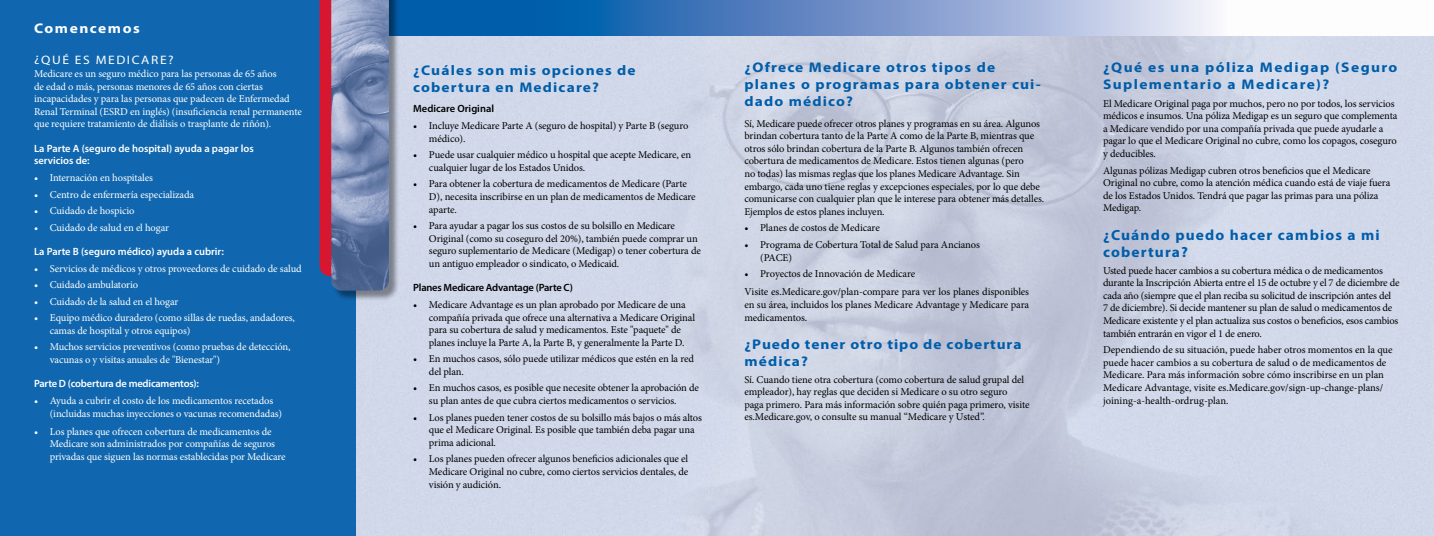
<style>
.page{position:relative;width:1434px;height:536px;background:#fff}
.page>*{position:absolute;margin:0;border:0;box-sizing:border-box;transform-origin:0 0}
.t1{font:700 14.7px/16.8px "Myriad Pro";letter-spacing:.075em;color:#005daa;scale:1.05 1}
.Text{font:700 14px/16.8px "Myriad Pro";letter-spacing:.075em;color:#005daa;scale:1.1 1}
.t2{font:700 14px "Myriad Pro";letter-spacing:.1em;color:#fff;scale:1.1 1}
.t3{font:12.25px "Myriad Pro";letter-spacing:.12em;color:#fff;scale:1.1 1}
.Text-2{font:10.5px/12.6px "Minion Pro";letter-spacing:-.01em;color:#000}
.t4{font:10.5px/12.6px "Minion Pro";letter-spacing:-.01em;color:#fff}
.Text-3{font:600 10.5px/12.6px "Myriad Pro";color:#fff}
.Text-4{font:600 10.5px "Myriad Pro";letter-spacing:-.02em;color:#fff}
.Text-5{font:600 10.5px "Myriad Pro";letter-spacing:-.02em;color:#000}
.Text-6{font:600 10.5px "Myriad Pro";color:#000}
</style>
<div class="page">
<div style="left:0;top:0;width:363px;height:536px;background:#1067af"></div>
<img style="left:356px;top:36px;width:1077px;height:500px">
<svg style="left:400px;top:0;width:815px;height:36px;background:#6290c6"></svg>
<svg style="left:319px;top:0;width:12px;height:276px;background:#cc1b35"></svg>
<div style="left:332px;top:0;width:68px;height:301px;background:#000;opacity:.41"></div>
<img style="left:331px;top:0;width:58px;height:290px">
<p class="t2" style="left:34px;top:19px;width:98px">Comencemos</p>
<p class="t3" style="left:34px;top:53px;width:128px">¿QUÉ ES MEDICARE?</p>
<p class="t4" style="left:34px;top:67px;width:269px">Medicare es un seguro médico para las personas de 65 años<br>de edad o más, personas menores de 65 años con ciertas incapacidades y para las personas que padecen de Enfermedad Renal Terminal (ESRD en inglés) (insuficiencia renal permanente que requiere tratamiento de diálisis o trasplante de riñón).</p>
<p class="Text-3" style="left:34px;top:142px;width:221px">La Parte A (seguro de hospital) ayuda a pagar los servicios de:</p>
<p class="t4" style="left:34px;top:171px;width:120px">• Internación en hospitales</p>
<p class="t4" style="left:34px;top:188px;width:162px">• Centro de enfermería especializada</p>
<p class="t4" style="left:34px;top:204px;width:102px">• Cuidado de hospicio</p>
<p class="t4" style="left:34px;top:221px;width:136px">• Cuidado de salud en el hogar</p>
<p class="Text-3" style="left:34px;top:245px;width:191px">La Parte B (seguro médico) ayuda a cubrir:</p>
<p class="t4" style="left:34px;top:262px;width:269px">• Servicios de médicos y otros proveedores de cuidado de salud</p>
<p class="t4" style="left:34px;top:278px;width:105px">• Cuidado ambulatorio</p>
<p class="t4" style="left:34px;top:295px;width:146px">• Cuidado de la salud en el hogar</p>
<p class="t4" style="left:50px;top:311px;width:247px;text-indent:-16px">• Equipo médico duradero (como sillas de ruedas, andadores, camas de hospital y otros equipos)</p>
<p class="t4" style="left:50px;top:341px;width:242px;text-indent:-16px">• Muchos servicios preventivos (como pruebas de detección, vacunas o y visitas anuales de "Bienestar")</p>
<p class="Text-4" style="left:34px;top:377px;width:166px">Parte D (cobertura de medicamentos):</p>
<p class="t4" style="left:50px;top:394px;width:234px;text-indent:-16px">• Ayuda a cubrir el costo de los medicamentos recetados (incluidas muchas inyecciones o vacunas recomendadas)</p>
<p class="t4" style="left:50px;top:425px;width:237px;text-indent:-16px">• Los planes que ofrecen cobertura de medicamentos de<br>Medicare son administrados por compañías de seguros privadas que siguen las normas establecidas por Medicare</p>
<p class="Text" style="left:413px;top:61px;width:204px">¿Cuáles son mis opciones de cobertura en Medicare?</p>
<p class="Text-6" style="left:413px;top:102px;width:82px">Medicare Original</p>
<p class="Text-2" style="left:429px;top:119px;width:261px;text-indent:-16px">• Incluye Medicare Parte A (seguro de hospital) y Parte B (seguro médico).</p>
<p class="Text-2" style="left:429px;top:148px;width:264px;text-indent:-16px">• Puede usar cualquier médico u hospital que acepte Medicare, en cualquier lugar de los Estados Unidos.</p>
<p class="Text-2" style="left:429px;top:178px;width:268px;text-indent:-16px">• Para obtener la cobertura de medicamentos de Medicare (Parte<br>D), necesita inscribirse en un plan de medicamentos de Medicare aparte.</p>
<p class="Text-2" style="left:429px;top:219px;width:273px;text-indent:-16px">• Para ayudar a pagar los sus costos de su bolsillo en Medicare Original (como su coseguro del 20%), también puede comprar un seguro suplementario de Medicare (Medigap) o tener cobertura de un antiguo empleador o sindicato, o Medicaid.</p>
<p class="Text-5" style="left:413px;top:281px;width:161px">Planes Medicare Advantage (Parte C)</p>
<p class="Text-2" style="left:429px;top:298px;width:267px;text-indent:-16px">• Medicare Advantage es un plan aprobado por Medicare de una compañía privada que ofrece una alternativa a Medicare Original para su cobertura de salud y medicamentos. Este "paquete" de planes incluye la Parte A, la Parte B, y generalmente la Parte D.</p>
<p class="Text-2" style="left:429px;top:352px;width:266px;text-indent:-16px">• En muchos casos, sólo puede utilizar médicos que estén en la red del plan.</p>
<p class="Text-2" style="left:429px;top:381px;width:271px;text-indent:-16px">• En muchos casos, es posible que necesite obtener la aprobación de su plan antes de que cubra ciertos medicamentos o servicios.</p>
<p class="Text-2" style="left:429px;top:411px;width:274px;text-indent:-16px">• Los planes pueden tener costos de su bolsillo más bajos o más altos que el Medicare Original. Es posible que también deba pagar una prima adicional.</p>
<p class="Text-2" style="left:429px;top:452px;width:261px;text-align:justify;text-indent:-16px">• Los planes pueden ofrecer algunos beneficios adicionales que el Medicare Original no cubre, como ciertos servicios dentales, de visión y audición.</p>
<p class="Text" style="left:744px;top:59px;width:271px">¿Ofrece Medicare otros tipos de planes o programas para obtener cui&shy;dado médico?</p>
<p class="Text-2" style="left:744px;top:117px;width:301px">Sí, Medicare puede ofrecer otros planes y programas en su área. Algunos brindan cobertura tanto de la Parte A como de la Parte B, mientras que otros sólo brindan cobertura de la Parte B. Algunos también ofrecen cobertura de medicamentos de Medicare. Estos tienen algunas (pero<br>no todas) las mismas reglas que los planes Medicare Advantage. Sin embargo, cada uno tiene reglas y excepciones especiales, por lo que debe comunicarse con cualquier plan que le interese para obtener más detalles.<br>Ejemplos de estos planes incluyen.</p>
<p class="Text-2" style="left:744px;top:222px;width:137px">• Planes de costos de Medicare</p>
<p class="Text-2" style="left:760px;top:238px;width:221px;text-indent:-16px">• Programa de Cobertura Total de Salud para Ancianos (PACE)</p>
<p class="Text-2" style="left:744px;top:267px;width:172px">• Proyectos de Innovación de Medicare</p>
<p class="Text-2" style="left:744px;top:285px;width:286px;text-align:justify">Visite es.Medicare.gov/plan-compare para ver los planes disponibles en su área, incluidos los planes Medicare Advantage y Medicare para medicamentos.</p>
<p class="Text" style="left:744px;top:335px;width:253px">¿Puedo tener otro tipo de cobertura médica?</p>
<p class="Text-2" style="left:744px;top:373px;width:287px">Sí. Cuando tiene otra cobertura (como cobertura de salud grupal del empleador), hay reglas que deciden si Medicare o su otro seguro<br>paga primero. Para más información sobre quién paga primero, visite es.Medicare.gov, o consulte su manual “Medicare y Usted”.</p>
<p class="Text" style="left:1102px;top:59px;width:269px">¿Qué es una póliza Medigap (Seguro<br>Suplementario a Medicare)?</p>
<p class="Text-2" style="left:1102px;top:97px;width:296px">El Medicare Original paga por muchos, pero no por todos, los servicios médicos e insumos. Una póliza Medigap es un seguro que complementa a Medicare vendido por una compañía privada que puede ayudarle a pagar lo que el Medicare Original no cubre, como los copagos, coseguro y deducibles.</p>
<p class="Text-2" style="left:1102px;top:164px;width:289px">Algunas pólizas Medigap cubren otros beneficios que el Medicare Original no cubre, como la atención médica cuando está de viaje fuera de los Estados Unidos. Tendrá que pagar las primas para una póliza Medigap.</p>
<p class="t1" style="left:1102px;top:226px;width:265px">¿Cuándo puedo hacer cambios a mi cobertura?</p>
<p class="Text-2" style="left:1102px;top:264px;width:298px">Usted puede hacer cambios a su cobertura médica o de medicamentos durante la Inscripción Abierta entre el 15 de octubre y el 7 de diciembre de cada año (siempre que el plan reciba su solicitud de inscripción antes del<br>7 de diciembre). Si decide mantener su plan de salud o medicamentos de Medicare existente y el plan actualiza sus costos o beneficios, esos cambios también entrarán en vigor el 1 de enero.</p>
<p class="Text-2" style="left:1102px;top:343px;width:291px">Dependiendo de su situación, puede haber otros momentos en la que puede hacer cambios a su cobertura de salud o de medicamentos de Medicare. Para más información sobre cómo inscribirse en un plan Medicare Advantage, visite es.Medicare.gov/sign-up-change-plans/ joining-a-health-ordrug-plan.</p>
</div>
